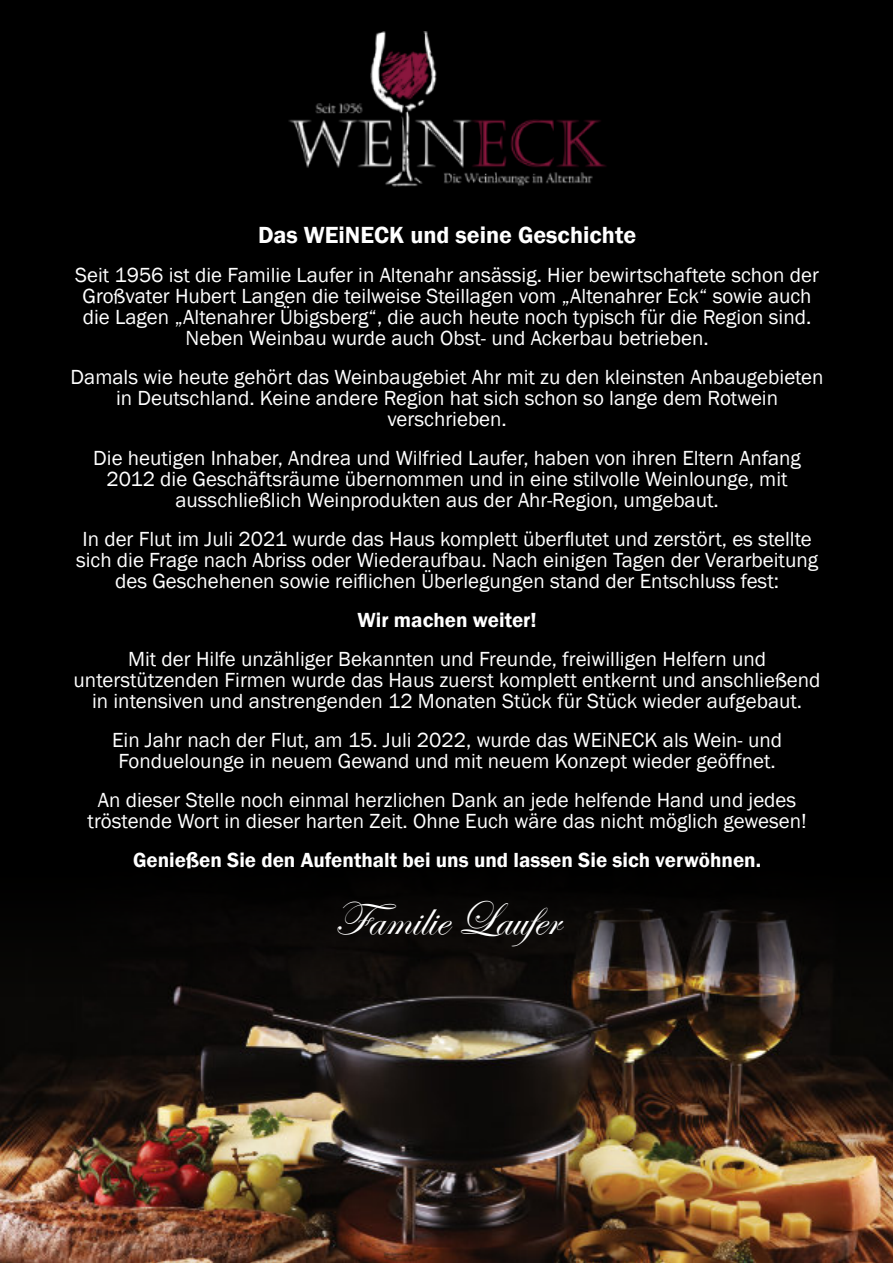
<style>
.page{position:relative;width:893px;height:1263px;background:#fff}
.page>*{position:absolute;margin:0;border:0;box-sizing:border-box;transform-origin:0 0}
.t1{font:49.5px "Edwardian Script ITC";color:#fff}
.t2{font:600 24px "Franklin Gothic";color:#fff}
.t3{font:21px/21px "Franklin Gothic";color:#fff;text-align:center}
.t4{font:600 21px "Franklin Gothic";color:#fff}
</style>
<div class="page">
<div style="left:0;top:0;width:893px;height:1096px;background:#000"></div>
<img style="left:288px;top:32px;width:318px;height:154px">
<img style="left:0;top:907px;width:893px;height:356px">
<p class="t2" style="left:258px;top:226px;width:380px">Das WEiNECK und seine Geschichte</p>
<p class="t3" style="left:75px;top:266px;width:745px">Seit 1956 ist die Familie Laufer in Altenahr ansässig. Hier bewirtschaftete schon der Großvater Hubert Langen die teilweise Steillagen vom „Altenahrer Eck“ sowie auch die Lagen „Altenahrer Übigsberg“, die auch heute noch typisch für die Region sind.<br>Neben Weinbau wurde auch Obst- und Ackerbau betrieben.</p>
<p class="t3" style="left:71px;top:368px;width:754px">Damals wie heute gehört das Weinbaugebiet Ahr mit zu den kleinsten Anbaugebieten in Deutschland. Keine andere Region hat sich schon so lange dem Rotwein verschrieben.</p>
<p class="t3" style="left:93px;top:449px;width:709px">Die heutigen Inhaber, Andrea und Wilfried Laufer, haben von ihren Eltern Anfang<br>2012 die Geschäftsräume übernommen und in eine stilvolle Weinlounge, mit ausschließlich Weinprodukten aus der Ahr-Region, umgebaut.</p>
<p class="t3" style="left:76px;top:530px;width:744px">In der Flut im Juli 2021 wurde das Haus komplett überflutet und zerstört, es stellte sich die Frage nach Abriss oder Wiederaufbau. Nach einigen Tagen der Verarbeitung des Geschehenen sowie reiflichen Überlegungen stand der Entschluss fest:</p>
<p class="t4" style="left:358px;top:612px;width:181px">Wir machen weiter!</p>
<p class="t3" style="left:74px;top:650px;width:748px">Mit der Hilfe unzähliger Bekannten und Freunde, freiwilligen Helfern und unterstützenden Firmen wurde das Haus zuerst komplett entkernt und anschließend in intensiven und anstrengenden 12 Monaten Stück für Stück wieder aufgebaut.</p>
<p class="t3" style="left:112px;top:731px;width:672px">Ein Jahr nach der Flut, am 15. Juli 2022, wurde das WEiNECK als Wein- und<br>Fonduelounge in neuem Gewand und mit neuem Konzept wieder geöffnet.</p>
<p class="t3" style="left:88px;top:791px;width:721px">An dieser Stelle noch einmal herzlichen Dank an jede helfende Hand und jedes tröstende Wort in dieser harten Zeit. Ohne Euch wäre das nicht möglich gewesen!</p>
<p class="t4" style="left:133px;top:852px;width:630px">Genießen Sie den Aufenthalt bei uns und lassen Sie sich verwöhnen.</p>
<h1 class="t1" style="left:335px;top:892px;width:230px">Familie Laufer</h1>
</div>
